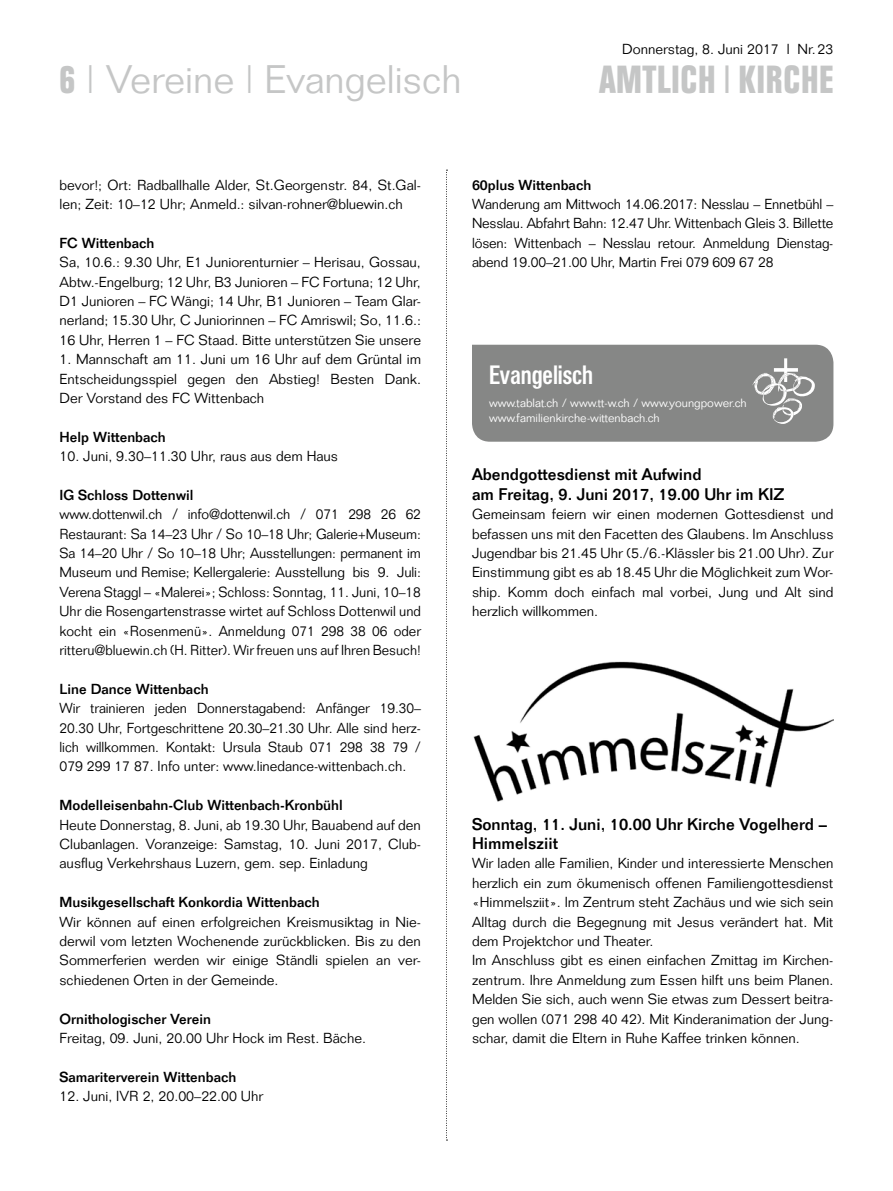
<style>
.page{position:relative;width:893px;height:1191px;background:#fff}
.page>*{position:absolute;margin:0;border:0;box-sizing:border-box;transform-origin:0 0}
.t1{font:300 39px "Folio";color:#c5c6c6}
.t2{font:700 39px "Folio Condensed BQ";letter-spacing:.03em;color:#c5c6c6}
.t3{font:500 26.25px "Folio Condensed BQ";color:#fff}
.t4{font:500 16.5px/19.4px "Folio";color:#000}
.t5{font:300 14.25px/19.4px "Folio";color:#000;text-align:justify}
.t6{font:500 14.25px "Folio";color:#000}
.t7{font:300 12px/15px "Folio BQ";color:#fff}
.s1{font-family:"Folio Condensed BQ";font-weight:700}
.s2{font-weight:300}
</style>
<div class="page">
<svg style="left:446px;top:170px;width:1px;height:970px"></svg>
<div style="left:472px;top:345px;width:361px;height:97px;background:#868786"></div>
<img style="left:473px;top:661px;width:360px;height:141px">
<h1 class="t1" style="left:60px;top:56px;width:404px"><span class="s1">6</span> | Vereine | Evangelisch</h1>
<p class="t5" style="left:622px;top:39px;width:213px">Donnerstag, 8. Juni 2017 l Nr.23</p>
<h1 class="t2" style="left:599px;top:58px;width:236px">AMTLICH <span class="s2">I</span> KIRCHE</h1>
<p class="t5" style="left:60px;top:175px;width:363px">bevor!; Ort: Radballhalle Alder, St.Georgenstr. 84, St.Gal&shy;len; Zeit: 10–12 Uhr; Anmeld.: silvan-rohner@bluewin.ch</p>
<p class="t6" style="left:60px;top:234px;width:97px">FC Wittenbach</p>
<p class="t5" style="left:60px;top:252px;width:363px">Sa, 10.6.: 9.30 Uhr, E1 Juniorenturnier – Herisau, Gossau, Abtw.-Engelburg; 12 Uhr, B3 Junioren – FC Fortuna; 12 Uhr, D1 Junioren – FC Wängi; 14 Uhr, B1 Junioren – Team Glar&shy;nerland; 15.30 Uhr, C Juniorinnen – FC Amriswil; So, 11.6.:<br>16 Uhr, Herren 1 – FC Staad. Bitte unterstützen Sie unsere</p>
<p class="t5" style="left:60px;top:349px;width:363px">1. Mannschaft am 11. Juni um 16 Uhr auf dem Grüntal im Entscheidungsspiel gegen den Abstieg! Besten Dank.<br>Der Vorstand des FC Wittenbach</p>
<p class="t6" style="left:60px;top:428px;width:108px">Help Wittenbach</p>
<p class="t5" style="left:60px;top:446px;width:280px">10. Juni, 9.30–11.30 Uhr, raus aus dem Haus</p>
<p class="t6" style="left:60px;top:486px;width:136px">IG Schloss Dottenwil</p>
<p class="t5" style="left:60px;top:504px;width:363px">www.dottenwil.ch / info@dottenwil.ch / 071 298 26 62<br>Restaurant: Sa 14–23 Uhr / So 10–18 Uhr; Galerie+Museum:<br>Sa 14–20 Uhr / So 10–18 Uhr; Ausstellungen: permanent im Museum und Remise; Kellergalerie: Ausstellung bis 9. Juli:<br>Verena Staggl – «Malerei»; Schloss: Sonntag, 11. Juni, 10–18<br>Uhr die Rosengartenstrasse wirtet auf Schloss Dottenwil und kocht ein «Rosenmenü». Anmeldung 071 298 38 06 oder ritteru@bluewin.ch (H. Ritter). Wir freuen uns auf Ihren Besuch!</p>
<p class="t6" style="left:60px;top:680px;width:151px">Line Dance Wittenbach</p>
<p class="t5" style="left:60px;top:698px;width:363px">Wir trainieren jeden Donnerstagabend: Anfänger 19.30– 20.30 Uhr, Fortgeschrittene 20.30–21.30 Uhr. Alle sind herz&shy;lich willkommen. Kontakt: Ursula Staub 071 298 38 79 / 079 299 17 87. Info unter: www.linedance-wittenbach.ch.</p>
<p class="t6" style="left:60px;top:796px;width:285px">Modelleisenbahn-Club Wittenbach-Kronbühl</p>
<p class="t5" style="left:60px;top:815px;width:363px">Heute Donnerstag, 8. Juni, ab 19.30 Uhr, Bauabend auf den Clubanlagen. Voranzeige: Samstag, 10. Juni 2017, Club&shy;ausflug Verkehrshaus Luzern, gem. sep. Einladung</p>
<p class="t6" style="left:60px;top:893px;width:262px">Musikgesellschaft Konkordia Wittenbach</p>
<p class="t5" style="left:60px;top:912px;width:363px">Wir können auf einen erfolgreichen Kreismusiktag in Nie&shy;derwil vom letzten Wochenende zurückblicken. Bis zu den Sommerferien werden wir einige Ständli spielen an ver&shy;schiedenen Orten in der Gemeinde.</p>
<p class="t6" style="left:60px;top:1010px;width:153px">Ornithologischer Verein</p>
<p class="t5" style="left:60px;top:1028px;width:308px">Freitag, 09. Juni, 20.00 Uhr Hock im Rest. Bäche.</p>
<p class="t6" style="left:60px;top:1068px;width:178px">Samariterverein Wittenbach</p>
<p class="t5" style="left:60px;top:1086px;width:205px">12. Juni, IVR 2, 20.00–22.00 Uhr</p>
<p class="t6" style="left:472px;top:176px;width:121px">60plus Wittenbach</p>
<p class="t5" style="left:472px;top:194px;width:363px">Wanderung am Mittwoch 14.06.2017: Nesslau – Ennetbühl – Nesslau. Abfahrt Bahn: 12.47 Uhr. Wittenbach Gleis 3. Billette lösen: Wittenbach – Nesslau retour. Anmeldung Dienstag&shy;abend 19.00–21.00 Uhr, Martin Frei 079 609 67 28</p>
<h2 class="t3" style="left:489px;top:360px;width:105px">Evangelisch</h2>
<p class="t7" style="left:489px;top:396px;width:259px">www.tablat.ch / www.tt-w.ch / www.youngpower.ch www.familienkirche-wittenbach.ch</p>
<p class="t4" style="left:472px;top:465px;width:314px">Abendgottesdienst mit Aufwind<br>am Freitag, 9. Juni 2017, 19.00 Uhr im KIZ</p>
<p class="t5" style="left:472px;top:504px;width:363px">Gemeinsam feiern wir einen modernen Gottesdienst und befassen uns mit den Facetten des Glaubens. Im Anschluss Jugendbar bis 21.45 Uhr (5./6.-Klässler bis 21.00 Uhr). Zur Einstimmung gibt es ab 18.45 Uhr die Möglichkeit zum Wor&shy;ship. Komm doch einfach mal vorbei, Jung und Alt sind herzlich willkommen.</p>
<p class="t4" style="left:472px;top:814px;width:356px">Sonntag, 11. Juni, 10.00 Uhr Kirche Vogelherd –<br>Himmelsziit</p>
<p class="t5" style="left:472px;top:853px;width:363px;text-align:left">Wir laden alle Familien, Kinder und interessierte Menschen herzlich ein zum ökumenisch offenen Familiengottesdienst «Himmelsziit». Im Zentrum steht Zachäus und wie sich sein Alltag durch die Begegnung mit Jesus verändert hat. Mit dem Projektchor und Theater.<br>Im Anschluss gibt es einen einfachen Zmittag im Kirchen&shy;zentrum. Ihre Anmeldung zum Essen hilft uns beim Planen.<br>Melden Sie sich, auch wenn Sie etwas zum Dessert beitra&shy;gen wollen (071 298 40 42). Mit Kinderanimation der Jung&shy;schar, damit die Eltern in Ruhe Kaffee trinken können.</p>
</div>
